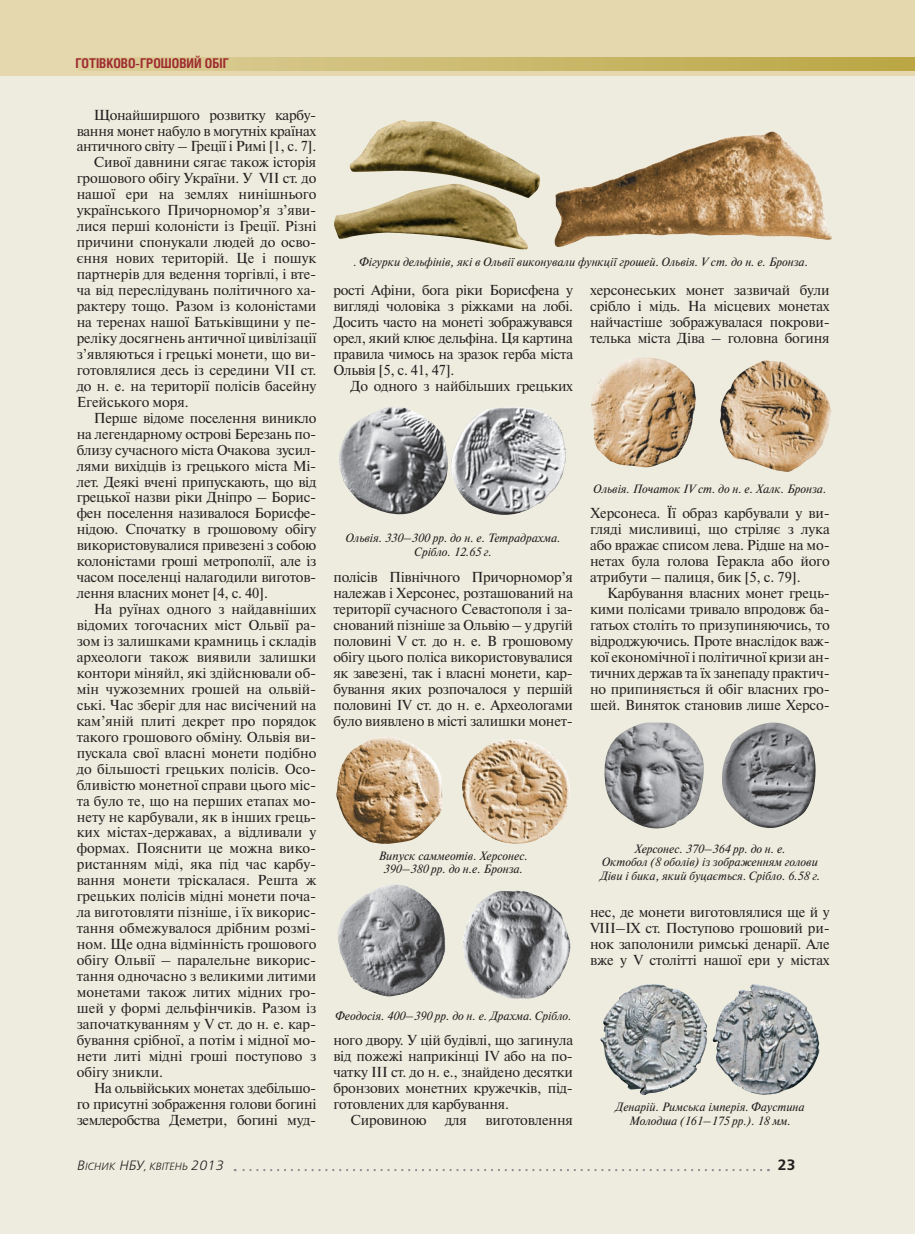
<style>
.page{position:relative;width:915px;height:1234px;background:#fff}
.page>*{position:absolute;margin:0;border:0;box-sizing:border-box;transform-origin:0 0}
.t1{font:15px "Free Set Demi Bold C";color:#231f20}
.Текст__N{font:14.4px/15.9px "Newton C";letter-spacing:-.01em;color:#231f20;text-align:justify}
.РАЗДЕЛ{font:700 13.5px "Helios Cond";color:#9e2d32}
.Фото{font:italic 12px/13.5px "Newton C";color:#231f20;text-align:center}
.t2{font:italic 10.5px "Free Set Light C";color:#231f20}
.s1{font-size:13.5px}
</style>
<div class="page">
<div style="left:0;top:0;width:914px;height:77px;background:#e5d8ae"></div>
<svg style="left:78px;top:57px;width:836px;height:14px"></svg>
<div style="left:0;top:77px;width:914px;height:1156px;background:#eeecde"></div>
<svg style="left:234px;top:1169px;width:527px;height:1px"></svg>
<img style="left:722px;top:722px;width:93px;height:106px">
<img style="left:604px;top:722px;width:100px;height:107px">
<img style="left:334px;top:120px;width:206px;height:130px">
<img style="left:554px;top:132px;width:278px;height:115px">
<img style="left:339px;top:407px;width:108px;height:108px">
<img style="left:451px;top:407px;width:115px;height:108px">
<img style="left:591px;top:358px;width:240px;height:114px">
<img style="left:337px;top:884px;width:233px;height:114px">
<img style="left:336px;top:737px;width:234px;height:107px">
<img style="left:600px;top:984px;width:107px;height:110px">
<img style="left:712px;top:984px;width:107px;height:110px">
<p class="РАЗДЕЛ" style="left:75px;top:55px;width:155px">ГОТІВКОВО-ГРОШОВИЙ ОБІГ</p>
<p class="Текст__N" style="left:77px;top:107px;width:241px;text-indent:17px">Щонайширшого розвитку карбу&shy;вання монет набуло в могутніх країнах античного світу – Греції і Римі [1, с. 7].</p>
<p class="Текст__N" style="left:77px;top:154px;width:241px;text-align:left;text-indent:17px">Сивої давнини сягає також історія грошового обігу України. У VII ст. до нашої ери на землях нинішнього українського Причорномор’я з’яви&shy;лися перші колоністи із Греції. Різні причини спонукали людей до осво&shy;єння нових територій. Це і пошук партнерів для ведення торгівлі, і вте&shy;ча від переслідувань політичного ха&shy;рактеру тощо. Разом із колоністами на теренах нашої Батьківщини у пе&shy;реліку досягнень античної цивілізації з’являються і грецькі монети, що ви&shy;готовлялися десь із середини VII ст. до н. е. на території полісів басейну Егейського моря.</p>
<p class="Текст__N" style="left:77px;top:410px;width:241px;text-indent:17px">Перше відоме поселення виникло на легендарному острові Березань по&shy;близу сучасного міста Очакова зусил&shy;лями вихідців із грецького міста Мі&shy;лет. Деякі вчені припускають, що від грецької назви ріки Дніпро – Борис&shy;фен поселення називалося Борисфе&shy;нідою. Спочатку в грошовому обігу використовувалися привезені з собою колоністами гроші метрополії, але із часом поселенці налагодили виготов&shy;лення власних монет [4, с. 40].</p>
<p class="Текст__N" style="left:77px;top:601px;width:241px;text-indent:17px">На руїнах одного з найдавніших відомих тогочасних міст Ольвії ра&shy;зом із залишками крамниць і складів археологи також виявили залишки контори міняйл, які здійснювали об&shy;мін чужоземних грошей на ольвій&shy;ські. Час зберіг для нас висічений на кам’яній плиті декрет про порядок такого грошового обміну. Ольвія ви&shy;пускала свої власні монети подібно до більшості грецьких полісів. Осо&shy;бливістю монетної справи цього міс&shy;та було те, що на перших етапах мо&shy;нету не карбували, як в інших грець&shy;ких містах-державах, а відливали у формах. Пояснити це можна вико&shy;ристанням міді, яка під час карбу&shy;вання монети тріскалася. Решта ж грецьких полісів мідні монети поча&shy;ла виготовляти пізніше, і їх викорис&shy;тання обмежувалося дрібним розмі&shy;ном. Ще одна відмінність грошового обігу Ольвії – паралельне викорис&shy;тання одночасно з великими литими монетами також литих мідних гро&shy;шей у формі дельфінчиків. Разом із започаткуванням у V ст. до н. е. кар&shy;бування срібної, а потім і мідної мо&shy;нети литі мідні гроші поступово з обігу зникли.</p>
<p class="Текст__N" style="left:77px;top:1079px;width:241px;text-indent:17px">На ольвійських монетах здебільшо&shy;го присутні зображення голови богині землеробства Деметри, богині муд-</p>
<p class="Фото" style="left:353px;top:255px;width:456px">. Фігурки дельфінів, які в Ольвії виконували функції грошей. Ольвія. V ст. до н. е. Бронза.</p>
<p class="Текст__N" style="left:333px;top:282px;width:241px">рості Афіни, бога ріки Борисфена у вигляді чоловіка з ріжками на лобі.<br>Досить часто на монеті зображувався орел, який клює дельфіна. Ця картина правила чимось на зразок герба міста Ольвія [5, с. 41, 47].</p>
<p class="Текст__N" style="left:350px;top:378px;width:224px">До одного з найбільших грецьких</p>
<p class="Текст__N" style="left:590px;top:282px;width:241px">херсонеських монет зазвичай були срібло і мідь. На місцевих монетах найчастіше зображувалася покрови&shy;телька міста Діва – головна богиня</p>
<p class="Фото" style="left:346px;top:531px;width:216px">Ольвія. 330–300 рр. до н. е. Тетрадрахма.<br>Срібло. 12.65 г.</p>
<p class="Текст__N" style="left:333px;top:569px;width:241px">полісів Північного Причорномор’я належав і Херсонес, розташований на території сучасного Севастополя і за&shy;снований пізніше за Ольвію – у другій половині V ст. до н. е. В грошовому обігу цього поліса використовувалися як завезені, так і власні монети, кар&shy;бування яких розпочалося у першій половині IV ст. до н. е. Археологами було виявлено в місті залишки монет-</p>
<p class="Фото" style="left:593px;top:482px;width:234px">Ольвія. Початок IV ст. до н. е. Халк. Бронза.</p>
<p class="Текст__N" style="left:590px;top:505px;width:241px">Херсонеса. Її образ карбували у ви&shy;гляді мисливиці, що стріляє з лука або вражає списом лева. Рідше на мо&shy;нетах була голова Геракла або його атрибути – палиця, бик [5, с. 79].</p>
<p class="Текст__N" style="left:590px;top:585px;width:241px;text-indent:17px">Карбування власних монет грець&shy;кими полісами тривало впродовж ба&shy;гатьох століть то призупиняючись, то відроджуючись. Проте внаслідок важ&shy;кої економічної і політичної кризи ан&shy;тичних держав та їх занепаду практич&shy;но припиняється й обіг власних гро&shy;шей. Виняток становив лише Херсо-</p>
<p class="Фото" style="left:378px;top:848px;width:151px">Випуск саммеотів. Херсонес.<br>390–380 рр. до н.е. Бронза.</p>
<p class="Фото" style="left:599px;top:841px;width:222px">Херсонес. 370–364 рр. до н. е.<br>Октобол (8 оболів) із зображенням голови<br>Діви і бика, який буцається. Срібло. 6.58 г.</p>
<p class="Текст__N" style="left:590px;top:904px;width:241px">нес, де монети виготовлялися ще й у VIII–IX ст. Поступово грошовий ри&shy;нок заполонили римські денарії. Але вже у V столітті нашої ери у містах</p>
<p class="Фото" style="left:335px;top:1008px;width:237px">Феодосія. 400–390 рр. до н. е. Драхма. Срібло.</p>
<p class="Текст__N" style="left:333px;top:1031px;width:241px">ного двору. У цій будівлі, що загинула від пожежі наприкінці IV або на по&shy;чатку ІІІ ст. до н. е., знайдено десятки бронзових монетних кружечків, під&shy;готовлених для карбування.</p>
<p class="Текст__N" style="left:350px;top:1111px;width:78px">Сировиною</p>
<p class="Текст__N" style="left:445px;top:1111px;width:23px">для</p>
<p class="Текст__N" style="left:485px;top:1111px;width:89px">виготовлення</p>
<p class="Фото" style="left:615px;top:1099px;width:191px">Денарій. Римська імперія. Фаустина<br>Молодша (161–175 рр.). 18 мм.</p>
<p class="t2" style="left:77px;top:1160px;width:148px"><span class="s1">В</span>ІСНИК <span class="s1">НБУ</span>, КВІТЕНЬ <span class="s1">2013</span></p>
<p class="t1" style="left:777px;top:1155px;width:20px">23</p>
</div>
